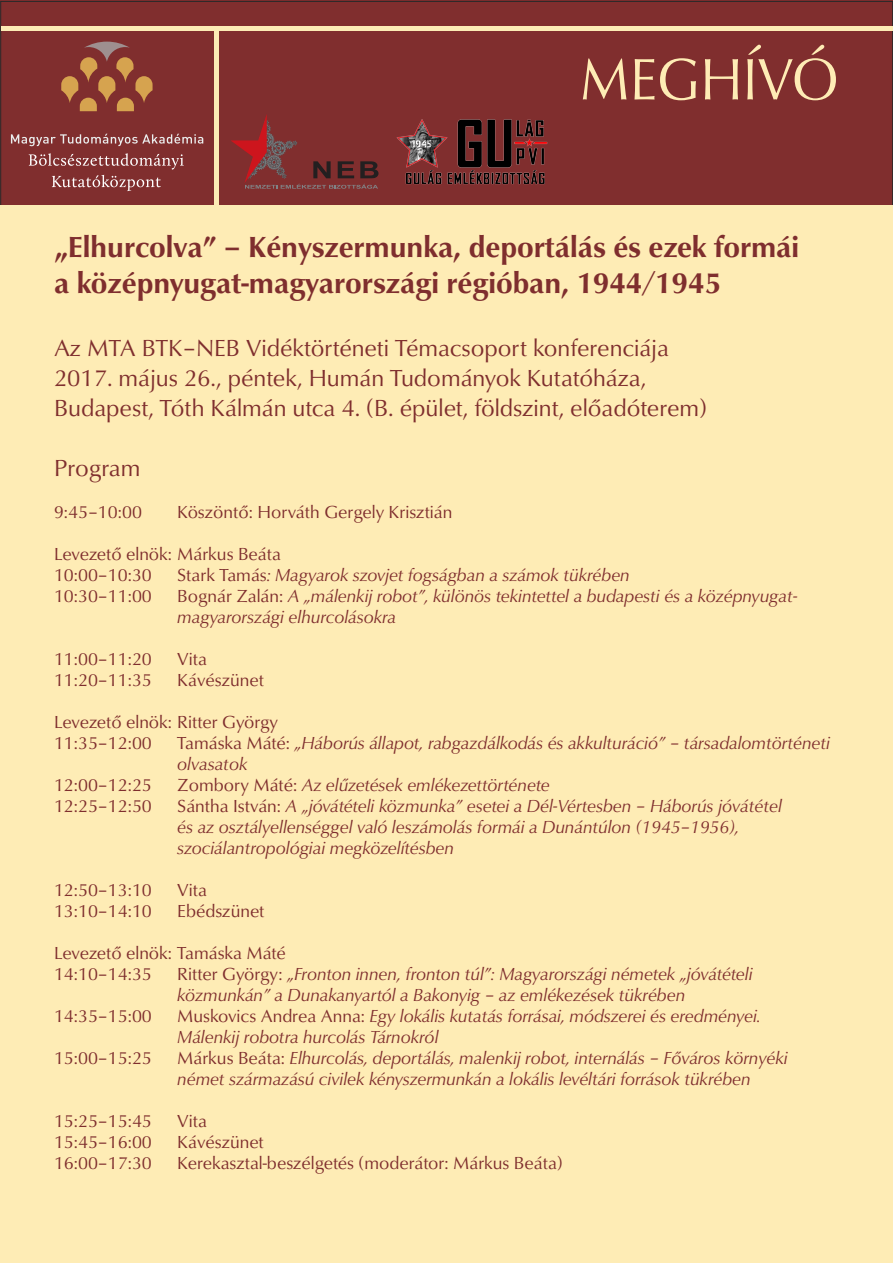
<style>
.page{position:relative;width:893px;height:1263px;background:#fff}
.page>*{position:absolute;margin:0;border:0;box-sizing:border-box;transform-origin:0 0}
.t1{font:60px "Classico URW";color:#feecb5;scale:.93 1}
.cím{font:700 30px/36px "Classico URW";color:#7f2e2e}
.body{font:24px/30px "Classico URW";color:#7f2e2e}
.program{font:italic 18px/21px "Classico URW";color:#7f2e2e}
.program-2{font:18px "Classico URW";color:#7f2e2e}
.s1{font-style:normal}
</style>
<div class="page">
<div style="left:1px;top:1px;width:892px;height:209px;background:#802e2e"></div>
<hr style="left:1px;top:206px;width:892px;height:4px;background:#fcebb5">
<svg style="left:29px;top:153px;width:155px;height:38px"></svg>
<svg style="left:61px;top:42px;width:92px;height:69px"></svg>
<svg style="left:11px;top:134px;width:192px;height:12px"></svg>
<div style="left:1px;top:26px;width:892px;height:5px;background:#fcebb5"></div>
<hr style="left:214px;top:26px;width:4px;height:184px;background:#fcebb5">
<div style="left:0;top:210px;width:893px;height:1053px;background:#feecb5"></div>
<svg style="left:231px;top:114px;width:147px;height:75px"></svg>
<img style="left:396px;top:119px;width:152px;height:66px">
<p class="t1" style="left:579px;top:41px;width:281px">MEGHÍVÓ</p>
<p class="cím" style="left:54px;top:229px;width:747px">„Elhurcolva” – Kényszermunka, deportálás és ezek formái a középnyugat-magyarországi régióban, 1944/1945</p>
<p class="body" style="left:54px;top:333px;width:654px">Az MTA BTK–NEB Vidéktörténeti Témacsoport konferenciája<br>2017. május 26., péntek, Humán Tudományok Kutatóháza,<br>Budapest, Tóth Kálmán utca 4. (B. épület, földszint, előadóterem)</p>
<p class="body" style="left:54px;top:453px;width:88px">Program</p>
<p class="program-2" style="left:54px;top:500px;width:89px">9:45–10:00</p>
<p class="program-2" style="left:177px;top:500px;width:277px">Köszöntő: Horváth Gergely Krisztián</p>
<p class="program-2" style="left:54px;top:542px;width:228px">Levezető elnök: Márkus Beáta</p>
<p class="program-2" style="left:54px;top:563px;width:99px">10:00–10:30</p>
<p class="program" style="left:177px;top:564px;width:454px"><span class="s1">Stark Tamás</span>: Magyarok szovjet fogságban a számok tükrében</p>
<p class="program-2" style="left:54px;top:584px;width:99px">10:30–11:00</p>
<p class="program" style="left:177px;top:585px;width:622px"><span class="s1">Bognár Zalán:</span> A „málenkij robot”, különös tekintettel a budapesti és a középnyugat&shy;magyarországi elhurcolásokra</p>
<p class="program-2" style="left:54px;top:647px;width:99px">11:00–11:20</p>
<p class="program-2" style="left:177px;top:647px;width:31px">Vita</p>
<p class="program-2" style="left:54px;top:668px;width:99px">11:20–11:35</p>
<p class="program-2" style="left:177px;top:668px;width:88px">Kávészünet</p>
<p class="program-2" style="left:54px;top:710px;width:225px">Levezető elnök: Ritter György</p>
<p class="program-2" style="left:54px;top:731px;width:99px">11:35–12:00</p>
<p class="program" style="left:177px;top:732px;width:654px"><span class="s1">Tamáska Máté:</span> „Háborús állapot, rabgazdálkodás és akkulturáció” – társadalomtörténeti olvasatok</p>
<p class="program-2" style="left:54px;top:773px;width:99px">12:00–12:25</p>
<p class="program" style="left:177px;top:774px;width:374px"><span class="s1">Zombory Máté:</span> Az elűzetések emlékezettörténete</p>
<p class="program-2" style="left:54px;top:794px;width:99px">12:25–12:50</p>
<p class="program" style="left:177px;top:795px;width:606px"><span class="s1">Sántha István:</span> A „jóvátételi közmunka” esetei a Dél-Vértesben – Háborús jóvátétel és az osztályellenséggel való leszámolás formái a Dunántúlon (1945–1956), szociálantropológiai megközelítésben</p>
<p class="program-2" style="left:54px;top:878px;width:99px">12:50–13:10</p>
<p class="program-2" style="left:177px;top:878px;width:31px">Vita</p>
<p class="program-2" style="left:54px;top:899px;width:99px">13:10–14:10</p>
<p class="program-2" style="left:177px;top:899px;width:89px">Ebédszünet</p>
<p class="program-2" style="left:54px;top:941px;width:233px">Levezető elnök: Tamáska Máté</p>
<p class="program-2" style="left:54px;top:962px;width:99px">14:10–14:35</p>
<p class="program" style="left:177px;top:963px;width:577px"><span class="s1">Ritter György:</span> „Fronton innen, fronton túl”: Magyarországi németek „jóvátételi közmunkán” a Dunakanyartól a Bakonyig – az emlékezések tükrében</p>
<p class="program-2" style="left:54px;top:1004px;width:99px">14:35–15:00</p>
<p class="program" style="left:177px;top:1005px;width:585px"><span class="s1">Muskovics Andrea Anna:</span> Egy lokális kutatás forrásai, módszerei és eredményei.<br>Málenkij robotra hurcolás Tárnokról</p>
<p class="program-2" style="left:54px;top:1046px;width:99px">15:00–15:25</p>
<p class="program" style="left:177px;top:1047px;width:612px"><span class="s1">Márkus Beáta:</span> Elhurcolás, deportálás, malenkij robot, internálás – Főváros környéki német származású civilek kényszermunkán a lokális levéltári források tükrében</p>
<p class="program-2" style="left:54px;top:1109px;width:99px">15:25–15:45</p>
<p class="program-2" style="left:177px;top:1109px;width:31px">Vita</p>
<p class="program-2" style="left:54px;top:1130px;width:99px">15:45–16:00</p>
<p class="program-2" style="left:177px;top:1130px;width:88px">Kávészünet</p>
<p class="program-2" style="left:54px;top:1151px;width:99px">16:00–17:30</p>
<p class="program-2" style="left:177px;top:1151px;width:387px">Kerekasztal-beszélgetés (moderátor: Márkus Beáta)</p>
</div>
